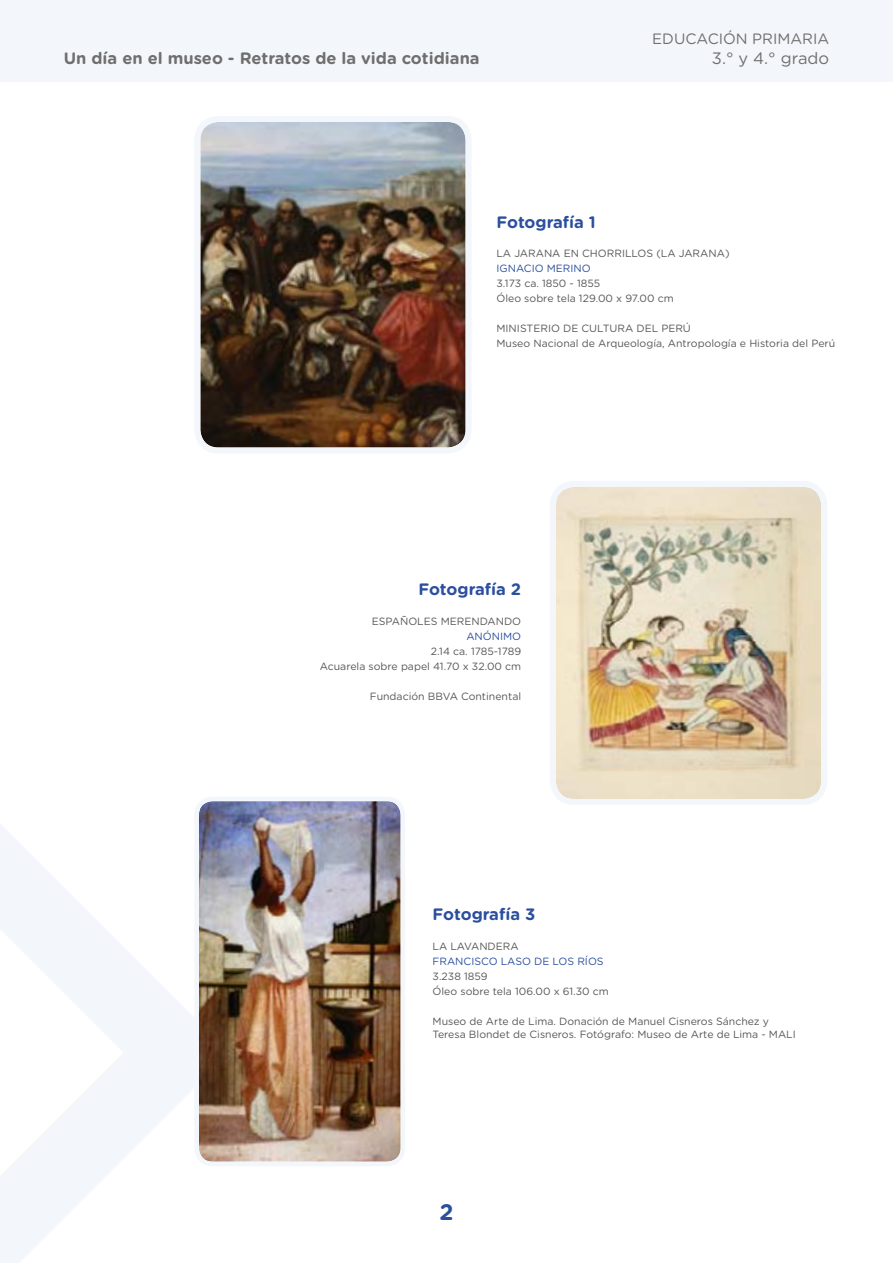
<style>
.page{position:relative;width:893px;height:1263px;background:#fff}
.page>*{position:absolute;margin:0;border:0;box-sizing:border-box;transform-origin:0 0}
.t1{font:700 22.5px "Gotham Rounded";color:#2b4f9e}
.t2{font:700 16.5px "Gotham Rounded";color:#706f6f}
.t3{font:700 16.5px "Gotham Rounded";color:#2b4f9e}
.t4{font:16.5px "Gotham Rounded";color:#706f6f}
.t5{font:15px "Gotham Rounded";color:#706f6f}
.t6{font:10.5px/15px "Gotham Rounded";color:#575756}
.t7{font:10.5px "Gotham Rounded";color:#2b4f9e}
</style>
<div class="page">
<div style="left:0;top:0;width:893px;height:81px;background:#f3f7fb"></div>
<svg style="left:0;top:824px;width:194px;height:439px"></svg>
<img style="left:201px;top:123px;width:264px;height:323px">
<div style="left:194px;top:116px;width:278px;height:337px;border:6px solid #f3f7fb;border-radius:21px"></div>
<img style="left:557px;top:488px;width:263px;height:310px">
<div style="left:550px;top:481px;width:277px;height:324px;border:6px solid #f3f7fb;border-radius:21px"></div>
<img style="left:200px;top:803px;width:199px;height:357px">
<div style="left:194px;top:797px;width:211px;height:369px;border:5px solid #f3f7fb;border-radius:16px"></div>
<h3 class="t5" style="left:652px;top:28px;width:178px">EDUCACIÓN PRIMARIA</h3>
<h2 class="t2" style="left:64px;top:46px;width:417px">Un día en el museo - Retratos de la vida cotidiana</h2>
<h2 class="t4" style="left:712px;top:47px;width:119px">3.° y 4.° grado</h2>
<h2 class="t3" style="left:496px;top:210px;width:101px">Fotografía 1</h2>
<p class="t6" style="left:496px;top:246px;width:235px">LA JARANA EN CHORRILLOS (LA JARANA)</p>
<p class="t7" style="left:496px;top:262px;width:96px">IGNACIO MERINO</p>
<p class="t6" style="left:496px;top:276px;width:179px">3.173 ca. 1850 - 1855<br>Óleo sobre tela 129.00 x 97.00 cm</p>
<p class="t6" style="left:496px;top:321px;width:340px">MINISTERIO DE CULTURA DEL PERÚ<br>Museo Nacional de Arqueología, Antropología e Historia del Perú</p>
<h2 class="t3" style="left:418px;top:577px;width:104px">Fotografía 2</h2>
<p class="t6" style="left:372px;top:613px;width:151px">ESPAÑOLES MERENDANDO</p>
<p class="t7" style="left:466px;top:629px;width:56px">ANÓNIMO</p>
<p class="t6" style="left:320px;top:643px;width:203px;text-align:right">2.14 ca. 1785-1789<br>Acuarela sobre papel 41.70 x 32.00 cm</p>
<p class="t6" style="left:370px;top:688px;width:153px">Fundación BBVA Continental</p>
<h2 class="t3" style="left:433px;top:902px;width:104px">Fotografía 3</h2>
<p class="t6" style="left:433px;top:938px;width:88px">LA LAVANDERA</p>
<p class="t7" style="left:433px;top:954px;width:173px">FRANCISCO LASO DE LOS RÍOS</p>
<p class="t6" style="left:433px;top:968px;width:178px">3.238 1859<br>Óleo sobre tela 106.00 x 61.30 cm</p>
<p class="t6" style="left:433px;top:1014px;width:365px;line-height:13.5px">Museo de Arte de Lima. Donación de Manuel Cisneros Sánchez y<br>Teresa Blondet de Cisneros. Fotógrafo: Museo de Arte de Lima - MALI</p>
<h1 class="t1" style="left:439px;top:1195px;width:16px">2</h1>
</div>
